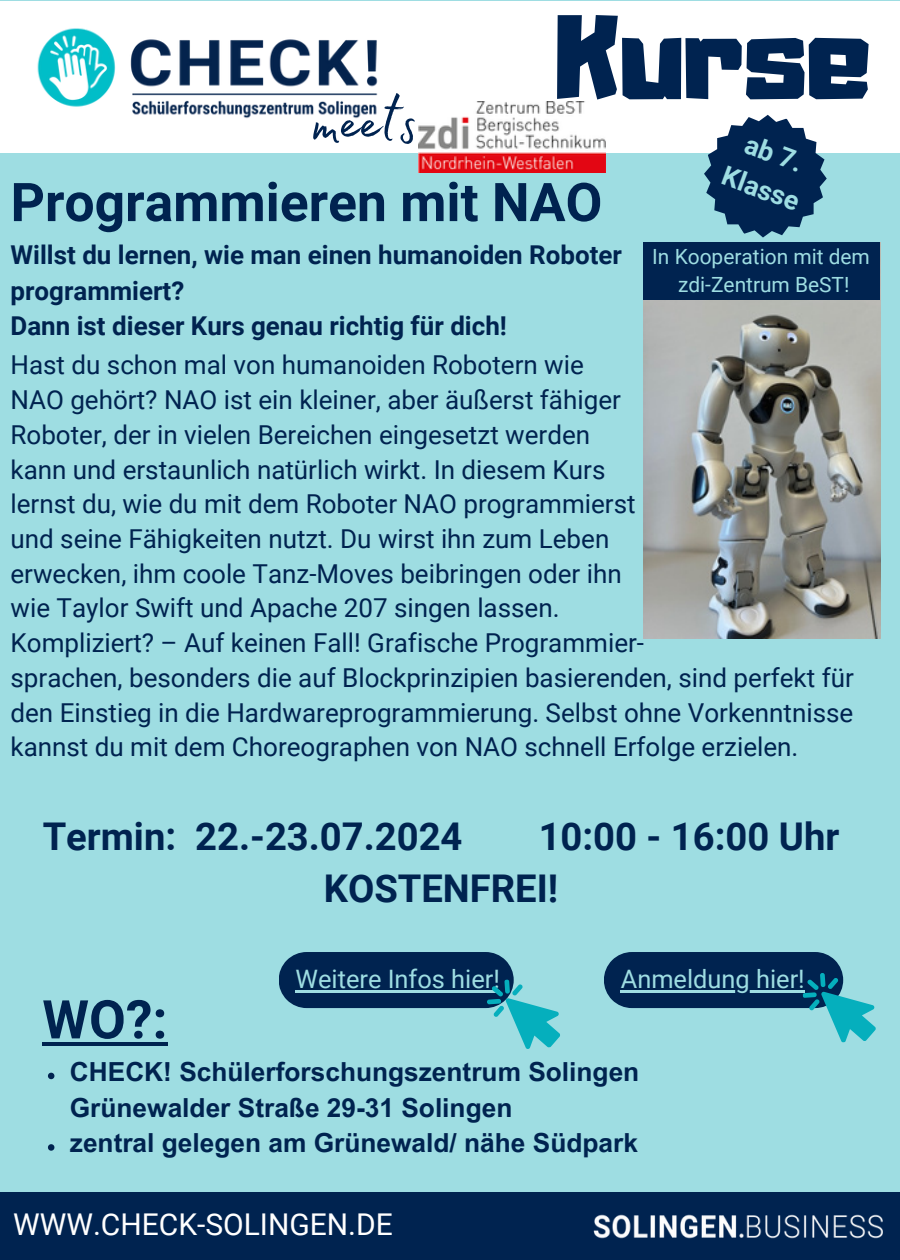
<style>
.page{position:relative;width:900px;height:1260px;background:#9edde2}
.page>*{position:absolute;margin:0;border:0;box-sizing:border-box;transform-origin:0 0}
.t1{font:105px "Adumu";color:#002350}
.t2{font:80px "Madelyn Fill";color:#002350}
.t3{font:700 53.5px "Roboto";color:#002350}
.t4{font:700 38.25px/51.8px "Roboto";color:#002350}
.t5{font:30px "Roboto";color:#fff}
.t6{font:700 26.75px/37.5px "Roboto";color:#9edde2;text-align:center}
.t7{font:700 26.25px/35.8px "Arial MT Pro";color:#002350}
.t8{font:26px/34.8px "Roboto";color:#002350;text-align:justify}
.t9{font:700 26px "Roboto";color:#002350}
.t10{font:25.5px "Roboto";color:#9edde2}
.t11{font:21px "Roboto";color:#9edde2}
</style>
<div class="page">
<div style="left:0;top:1192px;width:900px;height:68px;background:#002350"></div>
<img style="left:593px;top:1214px;width:290px;height:25px">
<div style="left:0;top:1px;width:900px;height:152px;background:#fff"></div>
<svg style="left:704px;top:115px;width:123px;height:123px"></svg>
<img style="left:37px;top:28px;width:341px;height:91px">
<img style="left:418px;top:101px;width:188px;height:72px">
<img style="left:644px;top:243px;width:236px;height:396px">
<div style="left:643px;top:243px;width:236px;height:57px;background:#002350"></div>
<svg style="left:48px;top:1073px;width:6px;height:6px"></svg>
<svg style="left:48px;top:1144px;width:6px;height:7px"></svg>
<hr style="left:42px;top:1042px;width:126px;height:4px;background:#002350">
<svg style="left:604px;top:952px;width:272px;height:91px"></svg>
<svg style="left:279px;top:952px;width:281px;height:97px"></svg>
<p class="t1" style="left:555px;top:15px;width:317px">Kurse</p>
<p class="t2" style="left:312px;top:60px;width:107px">meets</p>
<p class="t6" style="left:742px;top:122px;width:82px;rotate:20deg">ab 7.<br>Klasse</p>
<p class="t11" style="left:652px;top:245px;width:219px">In Kooperation mit dem</p>
<p class="t11" style="left:678px;top:273px;width:173px">zdi-Zentrum BeST!</p>
<p class="t3" style="left:11px;top:172px;width:593px">Programmieren mit NAO</p>
<h1 class="t9" style="left:11px;top:240px;width:613px">Willst du lernen, wie man einen humanoiden Roboter</h1>
<h4 class="t9" style="left:11px;top:276px;width:175px">programmiert?</h4>
<h2 class="t9" style="left:11px;top:311px;width:498px">Dann ist dieser Kurs genau richtig für dich!</h2>
<p class="t8" style="left:11px;top:348px;width:575px">Hast du schon mal von humanoiden Robotern wie</p>
<p class="t8" style="left:11px;top:383px;width:612px">NAO gehört? NAO ist ein kleiner, aber äußerst fähiger</p>
<p class="t8" style="left:11px;top:418px;width:581px">Roboter, der in vielen Bereichen eingesetzt werden</p>
<p class="t8" style="left:11px;top:452px;width:596px">kann und erstaunlich natürlich wirkt. In diesem Kurs</p>
<p class="t8" style="left:11px;top:487px;width:627px">lernst du, wie du mit dem Roboter NAO programmierst</p>
<p class="t8" style="left:11px;top:522px;width:600px">und seine Fähigkeiten nutzt. Du wirst ihn zum Leben</p>
<p class="t8" style="left:11px;top:556px;width:613px">erwecken, ihm coole Tanz-Moves beibringen oder ihn</p>
<p class="t8" style="left:11px;top:591px;width:551px">wie Taylor Swift und Apache 207 singen lassen.</p>
<p class="t8" style="left:11px;top:626px;width:635px">Kompliziert? – Auf keinen Fall! Grafische Programmier-</p>
<p class="t8" style="left:11px;top:661px;width:845px">sprachen, besonders die auf Blockprinzipien basierenden, sind perfekt für den Einstieg in die Hardwareprogrammierung. Selbst ohne Vorkenntnisse kannst du mit dem Choreographen von NAO schnell Erfolge erzielen.</p>
<p class="t4" style="left:324px;top:811px;width:517px;text-indent:215px">10:00 - 16:00 Uhr<br>KOSTENFREI!</p>
<p class="t4" style="left:43px;top:811px;width:421px">Termin: 22.-23.07.2024</p>
<h3 class="t3" style="left:42px;top:989px;width:127px">WO?:</h3>
<p class="t10" style="left:296px;top:965px;width:206px">Weitere Infos hier!</p>
<p class="t10" style="left:621px;top:965px;width:185px">Anmeldung hier!</p>
<h5 class="t7" style="left:70px;top:1057px;width:571px">CHECK! Schülerforschungszentrum Solingen<br>Grünewalder Straße 29-31 Solingen</h5>
<p class="t7" style="left:70px;top:1129px;width:570px">zentral gelegen am Grünewald/ nähe Südpark</p>
<p class="t5" style="left:13px;top:1208px;width:381px">WWW.CHECK-SOLINGEN.DE</p>
</div>
